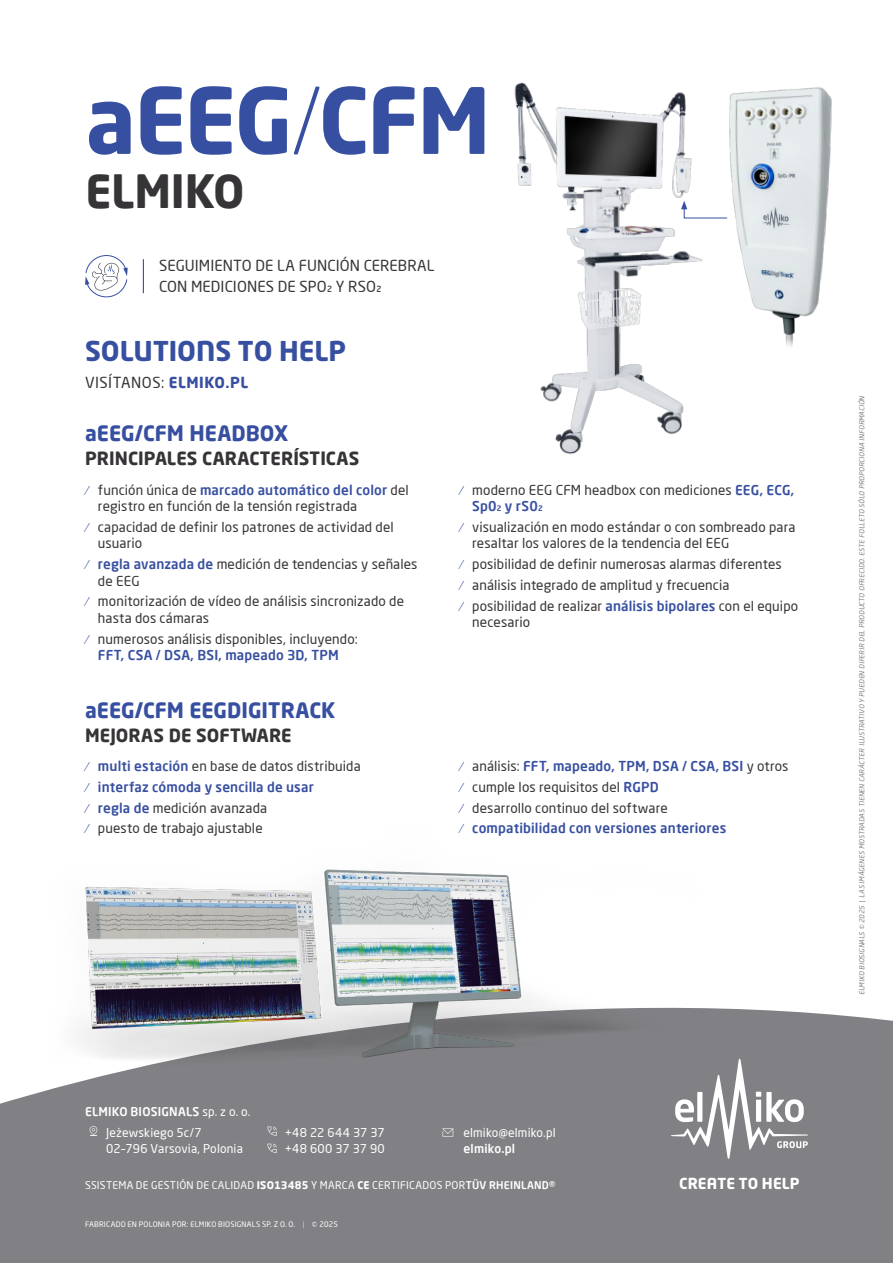
<style>
.page{position:relative;width:893px;height:1263px;background:#fff}
.page>*{position:absolute;margin:0;border:0;box-sizing:border-box;transform-origin:0 0}
.t1{font:700 90px "Neo Sans Pro";letter-spacing:-.02em;color:#374fa0}
.t2{font:700 45px "Neo Sans Pro";letter-spacing:-.005em;color:#373437}
.t3{font:700 27px "Neo Tech";color:#374fa0}
.t4{font:700 21px "Neo Sans Pro";color:#374fa0}
.t5{font:700 18px "Neo Sans Pro";color:#373437}
.t6{font:15px/21px "Neo Sans Pro";letter-spacing:.01em;color:#373437}
.t7{font:15px "Neo Sans Pro";letter-spacing:.03em;color:#373437}
.t8{font:700 15px "Neo Tech";letter-spacing:.01em;color:#fff}
.t9{font:13.5px/16.5px "Neo Sans Pro";letter-spacing:.01em;color:#373437}
.t10{font:500 13.5px/20.7px "Neo Sans Pro";letter-spacing:.015em;color:#374fa0}
.t11{font:12px/20.7px "Neo Sans Pro";letter-spacing:.01em;color:#fff}
.t12{font:500 12px "Neo Sans Pro";letter-spacing:.015em;color:#fff}
.t13{font:10.5px "Neo Sans Pro";letter-spacing:.025em;color:#fff}
.t14{font:7.5px "Neo Sans Pro";letter-spacing:.025em;color:#fff}
.t15{font:italic 6.9px "Neo Sans Pro";letter-spacing:.01em;color:#818084}
.s1{font-weight:300}
.s2{font-weight:700;color:#374fa0}
.s3{font-weight:300;font-size:12px;color:#374fa0}
.s4{font-weight:500;color:#374fa0}
.s5{font-weight:300;font-size:12px}
.s6{font-weight:400;color:#373437}
.s7{font-weight:500}
.s8{font-weight:700}
</style>
<div class="page">
<div style="left:0;top:1008px;width:893px;height:255px;background:#818084"></div>
<img style="left:0;top:869px;width:697px;height:230px">
<svg style="left:267px;top:1126px;width:10px;height:10px"></svg>
<svg style="left:267px;top:1143px;width:10px;height:10px"></svg>
<svg style="left:442px;top:1128px;width:11px;height:8px"></svg>
<svg style="left:89px;top:1125px;width:9px;height:12px"></svg>
<svg style="left:671px;top:1059px;width:137px;height:100px"></svg>
<img style="left:514px;top:82px;width:205px;height:372px">
<img style="left:719px;top:87px;width:113px;height:260px">
<svg style="left:681px;top:201px;width:46px;height:17px"></svg>
<svg style="left:85px;top:255px;width:43px;height:43px"></svg>
<hr style="left:143px;top:259px;width:1px;height:34px;background:#374fa0">
<h1 class="t1" style="left:85px;top:63px;width:407px">aEEG<span class="s1">/</span>CFM</h1>
<h2 class="t2" style="left:85px;top:162px;width:161px">ELMIKO</h2>
<p class="t6" style="left:159px;top:255px;width:277px">SEGUIMIENTO DE LA FUNCIÓN CEREBRAL<br>CON MEDICIONES DE SPO2 Y RSO2</p>
<h3 class="t3" style="left:85px;top:340px;width:263px">SOLUTIONS TO HELP</h3>
<p class="t7" style="left:85px;top:373px;width:165px">VISÍTANOS: <span class="s2">ELMIKO.PL</span></p>
<h3 class="t4" style="left:85px;top:420px;width:205px">aEEG/CFM HEADBOX</h3>
<h3 class="t5" style="left:85px;top:447px;width:276px">PRINCIPALES CARACTERÍSTICAS</h3>
<p class="t9" style="left:98px;top:481px;width:312px;text-indent:-13px"><span class="s3">∕</span> función única de <span class="s4">marcado automático del color</span> del registro en función de la tensión registrada</p>
<p class="t9" style="left:98px;top:518px;width:297px;text-indent:-13px"><span class="s3">∕</span> capacidad de definir los patrones de actividad del usuario</p>
<p class="t9" style="left:98px;top:556px;width:321px;text-indent:-13px"><span class="s3">∕</span> <span class="s4">regla avanzada de</span> medición de tendencias y señales de EEG</p>
<p class="t9" style="left:98px;top:593px;width:308px;text-indent:-13px"><span class="s3">∕</span> monitorización de vídeo de análisis sincronizado de hasta dos cámaras</p>
<p class="t9" style="left:85px;top:630px;width:274px;text-align:center"><span class="s3">∕</span> numerosos análisis disponibles, incluyendo:<br><span class="s4">FFT, CSA / DSA, BSI, mapeado 3D, TPM</span></p>
<p class="t9" style="left:472px;top:481px;width:324px;text-indent:-13px"><span class="s3">∕</span> moderno EEG CFM headbox con mediciones <span class="s4">EEG, ECG,<br>Sp02 y rS02</span></p>
<p class="t9" style="left:472px;top:518px;width:325px;text-indent:-13px"><span class="s3">∕</span> visualización en modo estándar o con sombreado para resaltar los valores de la tendencia del EEG</p>
<p class="t9" style="left:459px;top:554px;width:340px;line-height:20.7px"><span class="s3">∕</span> posibilidad de definir numerosas alarmas diferentes<br><span class="s3">∕</span> análisis integrado de amplitud y frecuencia<br><span class="s3">∕</span> posibilidad de realizar <span class="s4">análisis bipolares</span> con el equipo</p>
<p class="t9" style="left:472px;top:614px;width:59px">necesario</p>
<h3 class="t4" style="left:85px;top:696px;width:252px">aEEG/CFM EEGDIGITRACK</h3>
<h3 class="t5" style="left:85px;top:723px;width:208px">MEJORAS DE SOFTWARE</h3>
<p class="t9" style="left:85px;top:755px;width:277px;line-height:20.7px"><span class="s3">∕</span> <span class="s4">multi estación</span> en base de datos distribuida <span class="s3">∕</span> <span class="s4">interfaz cómoda y sencilla de usar<br></span><span class="s3">∕</span> <span class="s4">regla de</span> medición avanzada<br><span class="s3">∕</span> puesto de trabajo ajustable</p>
<p class="t10" style="left:459px;top:755px;width:330px"><span class="s5">∕</span> <span class="s6">análisis:</span> FFT, mapeado, TPM, DSA / CSA, BSI <span class="s6">y otros </span><span class="s5">∕</span> <span class="s6">cumple los requisitos del</span> RGPD<br><span class="s5">∕</span> <span class="s6">desarrollo continuo del software<br></span><span class="s5">∕</span> compatibilidad con versiones anteriores</p>
<p class="t11" style="left:106px;top:1101px;width:146px;text-indent:-21px"><span class="s7">ELMIKO BIOSIGNALS</span> sp. z o. o.<br>Jeżewskiego 5c/7</p>
<p class="t11" style="left:106px;top:1138px;width:138px">02–796 Varsovia, Polonia</p>
<p class="t11" style="left:285px;top:1124px;width:102px;line-height:16.5px">+48 22 644 37 37 +48 600 37 37 90</p>
<p class="t11" style="left:463px;top:1121px;width:94px">elmiko@elmiko.pl</p>
<p class="t12" style="left:463px;top:1141px;width:53px">elmiko.pl</p>
<p class="t13" style="left:85px;top:1178px;width:472px">SSISTEMA DE GESTIÓN DE CALIDAD <span class="s8">ISO13485</span> Y MARCA <span class="s8">CE</span> CERTIFICADOS POR<span class="s7">TÜV RHEINLAND®</span></p>
<p class="t14" style="left:85px;top:1220px;width:254px">FABRICADO EN POLONIA POR: ELMIKO BIOSIGNALS SP. Z O. O. <span class="s1">|</span> © 2025</p>
<p class="t8" style="left:679px;top:1177px;width:122px">CREATE TO HELP</p>
<p class="t15" style="left:858px;top:995px;width:601px;rotate:-90deg">ELMIKO BIOSIGNALS © 2025 | LAS IMÁGENES MOSTRADAS TIENEN CARÁCTER ILUSTRATIVO Y PUEDEN DIFERIR DEL PRODUCTO OFRECIDO. ESTE FOLLETO SÓLO PROPORCIONA INFORMACIÓN</p>
</div>
